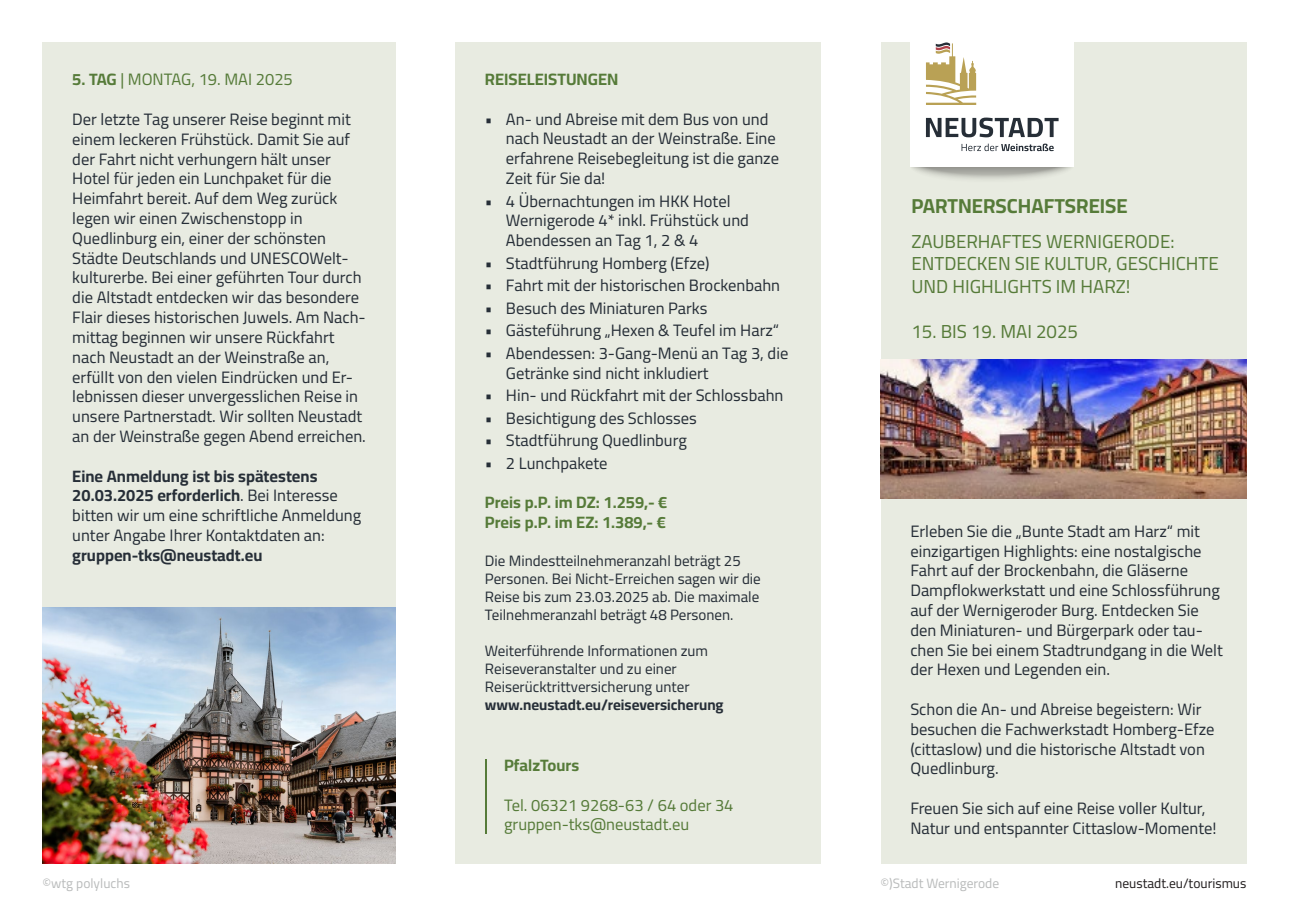
<style>
.page{position:relative;width:1289px;height:919px;background:#fff}
.page>*{position:absolute;margin:0;border:0;box-sizing:border-box;transform-origin:0 0}
.t1{font:700 20.25px "Cairo";color:#567b39}
.t2{font:18.75px/22.5px "Cairo";color:#567b39}
.t3{font:16.5px/19.8px "Cairo";color:#262e37}
.t4{font:700 16.5px "Cairo";color:#262e37}
.t5{font:16.5px "Cairo";color:#567b39}
.t6{font:700 16.5px/19.8px "Cairo";color:#567b39}
.t7{font:15px "Cairo";color:#262e37}
.t8{font:700 15px "Cairo";color:#262e37}
.t9{font:13.5px "Cairo";color:#babcbc}
.t10{font:13.5px "Cairo";color:#231f20}
.s1{font-weight:700}
.s2{font-weight:400}
</style>
<div class="page">
<div style="left:43px;top:43px;width:352px;height:820px;background:#e8ebe1"></div>
<div style="left:880px;top:43px;width:366px;height:820px;background:#e8ebe1"></div>
<svg style="left:910px;top:147px;width:164px;height:39px"></svg>
<div style="left:910px;top:0;width:164px;height:167px;background:#fff"></div>
<svg style="left:925px;top:118px;width:133px;height:19px"></svg>
<svg style="left:926px;top:42px;width:50px;height:63px"></svg>
<svg style="left:961px;top:144px;width:92px;height:7px"></svg>
<img style="left:880px;top:359px;width:366px;height:140px">
<img style="left:43px;top:607px;width:352px;height:256px">
<div style="left:455px;top:43px;width:366px;height:820px;background:#e8ebe1"></div>
<hr style="left:485px;top:759px;width:1px;height:74px;background:#567b39">
<p class="t5" style="left:72px;top:67px;width:222px"><span class="s1">5. TAG</span> | MONTAG, 19. MAI 2025</p>
<p class="t3" style="left:72px;top:110px;width:280px">Der letzte Tag unserer Reise beginnt mit</p>
<p class="t3" style="left:72px;top:129px;width:279px">einem leckeren Frühstück. Damit Sie auf</p>
<p class="t3" style="left:72px;top:149px;width:260px">der Fahrt nicht verhungern hält unser</p>
<p class="t3" style="left:72px;top:169px;width:261px">Hotel für jeden ein Lunchpaket für die</p>
<p class="t3" style="left:72px;top:189px;width:266px">Heimfahrt bereit. Auf dem Weg zurück</p>
<p class="t3" style="left:72px;top:209px;width:232px">legen wir einen Zwischenstopp in</p>
<p class="t3" style="left:72px;top:228px;width:255px">Quedlinburg ein, einer der schönsten</p>
<p class="t3" style="left:72px;top:248px;width:295px">Städte Deutschlands und UNESCOWelt&shy;kulturerbe. Bei einer geführten Tour durch die Altstadt entdecken wir das besondere Flair dieses historischen Juwels. Am Nach&shy;mittag beginnen wir unsere Rückfahrt nach Neustadt an der Weinstraße an, erfüllt von den vielen Eindrücken und Er&shy;lebnissen dieser unvergesslichen Reise in unsere Partnerstadt. Wir sollten Neustadt an der Weinstraße gegen Abend erreichen.</p>
<p class="t4" style="left:72px;top:463px;width:247px">Eine Anmeldung ist bis spätestens</p>
<p class="t4" style="left:72px;top:483px;width:267px">20.03.2025 erforderlich<span class="s2">. Bei Interesse</span></p>
<p class="t3" style="left:72px;top:506px;width:290px">bitten wir um eine schriftliche Anmeldung</p>
<p class="t3" style="left:72px;top:525px;width:254px">unter Angabe Ihrer Kontaktdaten an:</p>
<p class="t4" style="left:72px;top:543px;width:192px">gruppen-tks@neustadt.eu</p>
<p class="t6" style="left:485px;top:70px;width:135px">REISELEISTUNGEN</p>
<p class="t3" style="left:506px;top:109px;width:274px;text-indent:-21px">• An- und Abreise mit dem Bus von und nach Neustadt an der Weinstraße. Eine erfahrene Reisebegleitung ist die ganze<br>Zeit für Sie da!</p>
<p class="t3" style="left:485px;top:191px;width:247px">• 4 Übernachtungen im HKK Hotel</p>
<p class="t3" style="left:506px;top:211px;width:244px">Wernigerode 4* inkl. Frühstück und</p>
<p class="t3" style="left:506px;top:231px;width:194px">Abendessen an Tag 1, 2 &amp; 4</p>
<p class="t3" style="left:485px;top:253px;width:226px">• Stadtführung Homberg (Efze)</p>
<p class="t3" style="left:485px;top:276px;width:297px">• Fahrt mit der historischen Brockenbahn</p>
<p class="t3" style="left:485px;top:298px;width:224px">• Besuch des Miniaturen Parks</p>
<p class="t3" style="left:485px;top:321px;width:296px">• Gästeführung „Hexen &amp; Teufel im Harz“</p>
<p class="t3" style="left:485px;top:343px;width:305px">• Abendessen: 3-Gang-Menü an Tag 3, die</p>
<p class="t3" style="left:506px;top:363px;width:204px">Getränke sind nicht inkludiert</p>
<p class="t3" style="left:485px;top:386px;width:300px">• Hin- und Rückfahrt mit der Schlossbahn</p>
<p class="t3" style="left:485px;top:408px;width:213px">• Besichtigung des Schlosses</p>
<p class="t3" style="left:485px;top:431px;width:203px">• Stadtführung Quedlinburg</p>
<p class="t3" style="left:485px;top:453px;width:124px">• 2 Lunchpakete</p>
<p class="t6" style="left:485px;top:493px;width:184px">Preis p.P. im DZ: 1.259,- €<br>Preis p.P. im EZ: 1.389,- €</p>
<p class="t7" style="left:485px;top:549px;width:257px">Die Mindestteilnehmeranzahl beträgt 25</p>
<p class="t7" style="left:485px;top:567px;width:277px">Personen. Bei Nicht-Erreichen sagen wir die</p>
<p class="t7" style="left:485px;top:585px;width:276px">Reise bis zum 23.03.2025 ab. Die maximale</p>
<p class="t7" style="left:485px;top:603px;width:250px">Teilnehmeranzahl beträgt 48 Personen.</p>
<p class="t7" style="left:485px;top:639px;width:224px">Weiterführende Informationen zum</p>
<p class="t7" style="left:485px;top:657px;width:193px">Reiseveranstalter und zu einer</p>
<p class="t7" style="left:485px;top:675px;width:206px">Reiserücktrittversicherung unter</p>
<p class="t8" style="left:485px;top:693px;width:240px">www.neustadt.eu/reiseversicherung</p>
<p class="t6" style="left:504px;top:755px;width:77px">PfalzTours</p>
<p class="t5" style="left:504px;top:792px;width:231px">Tel. 06321 9268-63 / 64 oder 34</p>
<p class="t5" style="left:504px;top:812px;width:186px">gruppen-tks@neustadt.eu</p>
<p class="t1" style="left:911px;top:191px;width:218px">PARTNERSCHAFTSREISE</p>
<p class="t2" style="left:911px;top:230px;width:264px">ZAUBERHAFTES WERNIGERODE:</p>
<p class="t2" style="left:911px;top:253px;width:309px">ENTDECKEN SIE KULTUR, GESCHICHTE<br>UND HIGHLIGHTS IM HARZ!</p>
<p class="t2" style="left:911px;top:320px;width:168px">15. BIS 19. MAI 2025</p>
<p class="t3" style="left:910px;top:521px;width:314px">Erleben Sie die „Bunte Stadt am Harz“ mit einzigartigen Highlights: eine nostalgische Fahrt auf der Brockenbahn, die Gläserne Dampflokwerkstatt und eine Schlossführung auf der Wernigeroder Burg. Entdecken Sie den Miniaturen- und Bürgerpark oder tau&shy;chen Sie bei einem Stadtrundgang in die Welt der Hexen und Legenden ein.</p>
<p class="t3" style="left:910px;top:699px;width:305px">Schon die An- und Abreise begeistern: Wir besuchen die Fachwerkstadt Homberg-Efze (cittaslow) und die historische Altstadt von Quedlinburg.</p>
<p class="t3" style="left:910px;top:798px;width:308px">Freuen Sie sich auf eine Reise voller Kultur,<br>Natur und entspannter Cittaslow-Momente!</p>
<p class="t9" style="left:43px;top:872px;width:89px">©wtg polyluchs</p>
<p class="t9" style="left:880px;top:872px;width:120px">©)Stadt Wernigerode</p>
<p class="t10" style="left:1115px;top:872px;width:133px">neustadt.eu/tourismus</p>
</div>
